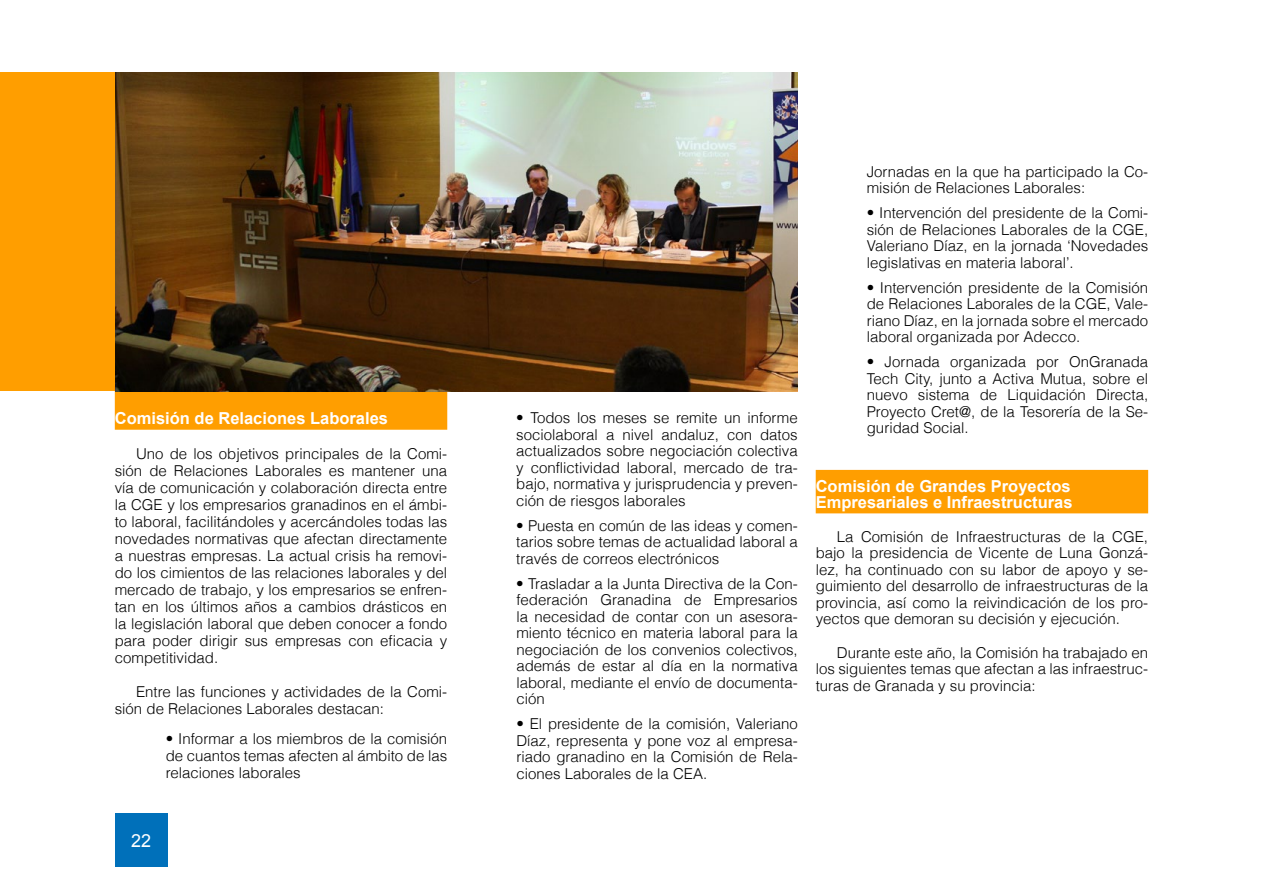
<style>
.page{position:relative;width:1263px;height:893px;background:#fff}
.page>*{position:absolute;margin:0;border:0;box-sizing:border-box;transform-origin:0 0}
.t1{font:18px "Arial";color:#fff}
.t2{font:700 16.5px/16.5px "Arial";color:#fff}
.t3{font:300 15px/16.5px "Helvetica";color:#000;text-align:justify}
</style>
<div class="page">
<div style="left:115px;top:386px;width:332px;height:44px;background:#ff9e00"></div>
<div style="left:816px;top:470px;width:332px;height:43px;background:#ff9e00"></div>
<img style="left:116px;top:72px;width:682px;height:319px">
<div style="left:0;top:72px;width:115px;height:319px;background:#ff9e00"></div>
<div style="left:115px;top:813px;width:53px;height:54px;background:#0070ba"></div>
<p class="t2" style="left:115px;top:411px;width:275px">Comisión de Relaciones Laborales</p>
<p class="t3" style="left:115px;top:444px;width:334px;line-height:17.1px;text-indent:21px">Uno de los objetivos principales de la Comi&shy;sión de Relaciones Laborales es mantener una vía de comunicación y colaboración directa entre la CGE y los empresarios granadinos en el ámbi&shy;to laboral, facilitándoles y acercándoles todas las novedades normativas que afectan directamente a nuestras empresas. La actual crisis ha removi&shy;do los cimientos de las relaciones laborales y del mercado de trabajo, y los empresarios se enfren&shy;tan en los últimos años a cambios drásticos en la legislación laboral que deben conocer a fondo para poder dirigir sus empresas con eficacia y competitividad.</p>
<p class="t3" style="left:115px;top:683px;width:334px;line-height:17.1px;text-indent:21px">Entre las funciones y actividades de la Comi&shy;sión de Relaciones Laborales destacan:</p>
<p class="t3" style="left:166px;top:730px;width:283px;line-height:17.1px">• Informar a los miembros de la comisión de cuantos temas afecten al ámbito de las relaciones laborales</p>
<p class="t1" style="left:131px;top:828px;width:22px">22</p>
<p class="t3" style="left:516px;top:410px;width:283px">• Todos los meses se remite un informe sociolaboral a nivel andaluz, con datos actualizados sobre negociación colectiva y conflictividad laboral, mercado de tra&shy;bajo, normativa y jurisprudencia y preven&shy;ción de riesgos laborales</p>
<p class="t3" style="left:516px;top:517px;width:283px">• Puesta en común de las ideas y comen&shy;tarios sobre temas de actualidad laboral a través de correos electrónicos</p>
<p class="t3" style="left:516px;top:575px;width:283px">• Trasladar a la Junta Directiva de la Con&shy;federación Granadina de Empresarios la necesidad de contar con un asesora&shy;miento técnico en materia laboral para la negociación de los convenios colectivos, además de estar al día en la normativa laboral, mediante el envío de documenta&shy;ción</p>
<p class="t3" style="left:516px;top:716px;width:283px">• El presidente de la comisión, Valeriano Díaz, representa y pone voz al empresa&shy;riado granadino en la Comisión de Rela&shy;ciones Laborales de la CEA.</p>
<p class="t3" style="left:867px;top:163px;width:283px">Jornadas en la que ha participado la Co&shy;misión de Relaciones Laborales:</p>
<p class="t3" style="left:867px;top:204px;width:283px">• Intervención del presidente de la Comi&shy;sión de Relaciones Laborales de la CGE, Valeriano Díaz, en la jornada ‘Novedades legislativas en materia laboral’.</p>
<p class="t3" style="left:867px;top:279px;width:283px">• Intervención presidente de la Comisión de Relaciones Laborales de la CGE, Vale&shy;riano Díaz, en la jornada sobre el mercado laboral organizada por Adecco.</p>
<p class="t3" style="left:867px;top:353px;width:283px">• Jornada organizada por OnGranada Tech City, junto a Activa Mutua, sobre el nuevo sistema de Liquidación Directa, Proyecto Cret@, de la Tesorería de la Se&shy;guridad Social.</p>
<p class="t2" style="left:816px;top:478px;width:258px">Comisión de Grandes Proyectos<br>Empresariales e Infraestructuras</p>
<p class="t3" style="left:816px;top:528px;width:334px;text-indent:21px">La Comisión de Infraestructuras de la CGE, bajo la presidencia de Vicente de Luna Gonzá&shy;lez, ha continuado con su labor de apoyo y se&shy;guimiento del desarrollo de infraestructuras de la provincia, así como la reivindicación de los pro&shy;yectos que demoran su decisión y ejecución.</p>
<p class="t3" style="left:816px;top:644px;width:334px;text-indent:21px">Durante este año, la Comisión ha trabajado en los siguientes temas que afectan a las infraestruc&shy;turas de Granada y su provincia:</p>
</div>
